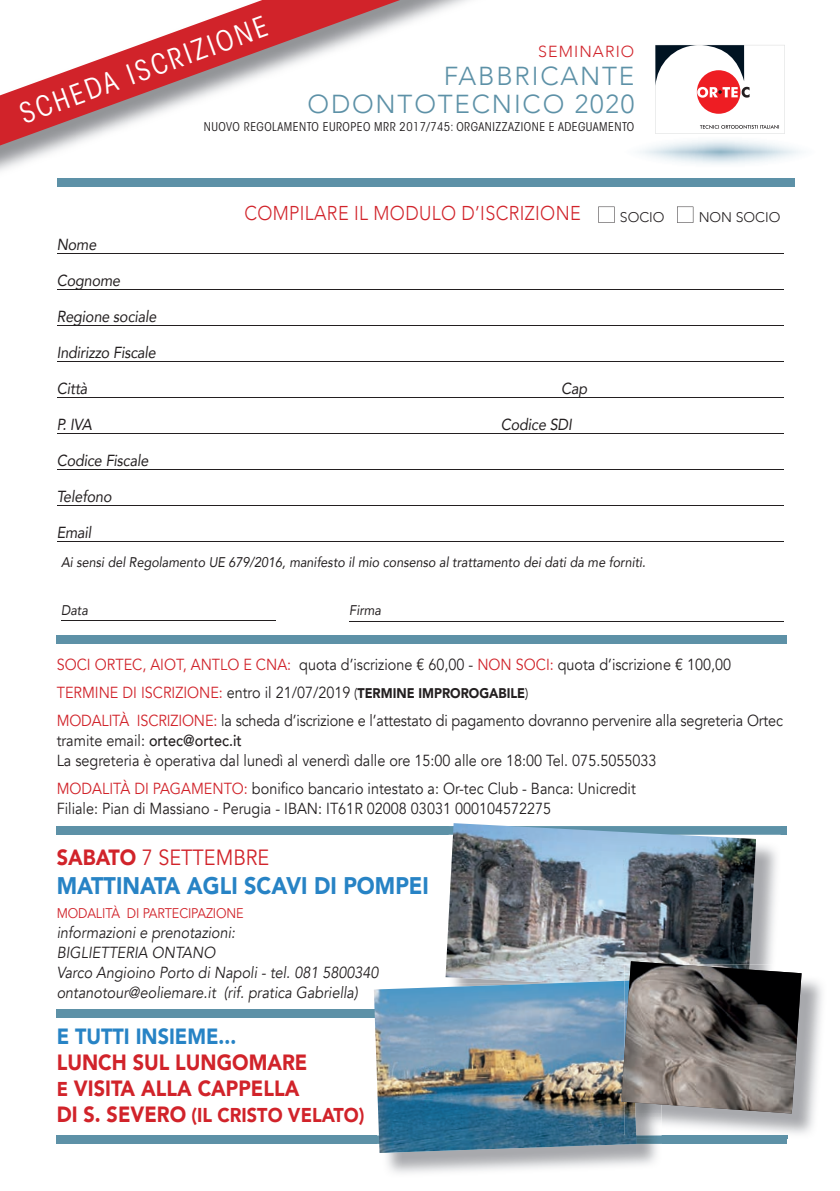
<style>
.page{position:relative;width:840px;height:1191px;background:#fff}
.page>*{position:absolute;margin:0;border:0;box-sizing:border-box;transform-origin:0 0}
.t1{font:condensed 28px "ITC Avant Garde Std";color:#fff}
.t2{font:300 26px/28.2px "Avenir";letter-spacing:.07em;color:#5d91a7;text-align:right}
.t3{font:900 24px "Avenir";color:#2783c5;scale:.9 1}
.t4{font:900 22px/26px "Avenir";color:#d1232a;scale:.9 1}
.t5{font:22px "Avenir";color:#d1232a;scale:.9 1}
.t6{font:900 22px "Avenir";color:#2783c5;scale:.9 1}
.t7{font:300 20px "Avenir";letter-spacing:.02em;color:#d1232a;scale:.9 1}
.t8{font:900 20px "Avenir";color:#d1232a;scale:.9 1}
.t9{font:16px/28px "Avenir";color:#231f20;scale:.9 1}
.t10{font:italic 16px/20px "Avenir";color:#231f20;scale:.9 1}
.t11{font:italic 16px "Avenir";letter-spacing:-.01em;color:#231f20;scale:.9 1}
.t12{font:300 16px "Avenir";letter-spacing:.07em;color:#d1232a}
.t13{font:italic 14px "Avenir";color:#231f20;scale:.9 1}
.t14{font:14px "Avenir";letter-spacing:-.01em;color:#d1232a;scale:.9 1}
.t15{font:300 14px "Avenir";color:#231f20}
.t16{font:condensed 12px "ITC Avant Garde Std";letter-spacing:.04em;color:#231f20}
.s1{color:#d1232a}
.s2{font-size:14px}
.s3{font-weight:900;font-size:14px}
.s4{font-weight:500}
.s5{font-weight:900}
.s6{font-size:20px}
.s7{font-size:22px}
</style>
<div class="page">
<img style="left:0;top:0;width:489px;height:179px">
<svg style="left:0;top:0;width:400px;height:145px"></svg>
<div style="left:57px;top:179px;width:737px;height:8px;background:#5d91a7"></div>
<svg style="left:655px;top:45px;width:129px;height:89px"></svg>
<hr style="left:57px;top:253px;width:725px;height:1px;background:#231f20">
<hr style="left:57px;top:289px;width:725px;height:1px;background:#231f20">
<hr style="left:57px;top:325px;width:725px;height:1px;background:#231f20">
<hr style="left:57px;top:361px;width:725px;height:1px;background:#231f20">
<hr style="left:57px;top:397px;width:725px;height:1px;background:#231f20">
<hr style="left:57px;top:469px;width:725px;height:1px;background:#231f20">
<hr style="left:57px;top:541px;width:725px;height:1px;background:#231f20">
<hr style="left:57px;top:433px;width:725px;height:1px;background:#231f20">
<hr style="left:57px;top:505px;width:725px;height:1px;background:#231f20">
<hr style="left:61px;top:620px;width:214px;height:1px;background:#231f20">
<hr style="left:349px;top:621px;width:433px;height:1px;background:#231f20">
<svg style="left:598px;top:207px;width:16px;height:16px"></svg>
<svg style="left:677px;top:207px;width:16px;height:16px"></svg>
<div style="left:57px;top:635px;width:729px;height:8px;background:#5d91a7"></div>
<div style="left:57px;top:826px;width:729px;height:8px;background:#5d91a7"></div>
<img style="left:755px;top:834px;width:24px;height:127px">
<img style="left:445px;top:823px;width:310px;height:157px">
<div style="left:57px;top:1009px;width:339px;height:8px;background:#5d91a7"></div>
<div style="left:57px;top:1135px;width:729px;height:8px;background:#5d91a7"></div>
<img style="left:387px;top:1143px;width:274px;height:30px">
<img style="left:636px;top:1138px;width:18px;height:5px">
<img style="left:373px;top:980px;width:263px;height:173px">
<img style="left:661px;top:973px;width:161px;height:165px">
<img style="left:636px;top:1135px;width:150px;height:3px">
<img style="left:624px;top:1113px;width:12px;height:25px">
<img style="left:620px;top:961px;width:181px;height:152px">
<h1 class="t1" style="left:15px;top:98px;width:262px;rotate:-20deg">SCHEDA ISCRIZIONE</h1>
<p class="t12" style="left:537px;top:42px;width:98px">SEMINARIO</p>
<h2 class="t2" style="left:307px;top:62px;width:328px">FABBRICANTE<br>ODONTOTECNICO 2020</h2>
<p class="t16" style="left:204px;top:120px;width:431px">NUOVO REGOLAMENTO EUROPEO MRR 2017/745: ORGANIZZAZIONE E ADEGUAMENTO</p>
<p class="t7" style="left:244px;top:201px;width:375px">COMPILARE IL MODULO D’ISCRIZIONE</p>
<p class="t15" style="left:619px;top:208px;width:46px">SOCIO</p>
<p class="t15" style="left:698px;top:208px;width:83px">NON SOCIO</p>
<p class="t11" style="left:57px;top:234px;width:45px">Nome</p>
<p class="t11" style="left:57px;top:270px;width:72px">Cognome</p>
<p class="t11" style="left:57px;top:306px;width:112px">Regione sociale</p>
<p class="t11" style="left:57px;top:342px;width:112px">Indirizzo Fiscale</p>
<p class="t11" style="left:57px;top:378px;width:36px">Città</p>
<p class="t11" style="left:561px;top:378px;width:31px">Cap</p>
<p class="t11" style="left:57px;top:414px;width:41px">P. IVA</p>
<p class="t11" style="left:500px;top:414px;width:80px">Codice SDI</p>
<p class="t11" style="left:57px;top:450px;width:103px">Codice Fiscale</p>
<p class="t11" style="left:57px;top:486px;width:62px">Telefono</p>
<p class="t11" style="left:57px;top:522px;width:40px">Email</p>
<p class="t13" style="left:61px;top:554px;width:651px">Ai sensi del Regolamento UE 679/2016, manifesto il mio consenso al trattamento dei dati da me forniti.</p>
<p class="t13" style="left:61px;top:602px;width:31px">Data</p>
<p class="t13" style="left:349px;top:602px;width:37px">Firma</p>
<p class="t9" style="left:57px;top:651px;width:808px"><span class="s1">SOCI ORTEC, AIOT, ANTLO E CNA:</span> quota d’iscrizione € 60,00 - <span class="s1">NON SOCI:</span> quota d’iscrizione € 100,00<br><span class="s1">TERMINE DI ISCRIZIONE:</span> entro il 21/07/2019 <span class="s2">(</span><span class="s3">TERMINE IMPROROGABILE</span><span class="s2">)<br></span><span class="s1">MODALITÀ ISCRIZIONE:</span> la scheda d’iscrizione e l’attestato di pagamento dovranno pervenire alla segreteria Ortec</p>
<p class="t9" style="left:57px;top:731px;width:667px;line-height:20px">tramite email: <span class="s4">ortec@ortec.it<br></span>La segreteria è operativa dal lunedì al venerdì dalle ore 15:00 alle ore 18:00 Tel. 075.5055033</p>
<p class="t9" style="left:57px;top:779px;width:644px;line-height:20px"><span class="s1">MODALITÀ DI PAGAMENTO:</span> bonifico bancario intestato a: Or-tec Club - Banca: Unicredit<br>Filiale: Pian di Massiano - Perugia - IBAN: IT61R 02008 03031 000104572275</p>
<h3 class="t5" style="left:57px;top:844px;width:237px"><span class="s5">SABATO</span> 7 SETTEMBRE</h3>
<h3 class="t3" style="left:57px;top:865px;width:415px">MATTINATA AGLI SCAVI DI POMPEI</h3>
<p class="t14" style="left:57px;top:905px;width:209px">MODALITÀ DI PARTECIPAZIONE</p>
<p class="t10" style="left:57px;top:923px;width:359px">informazioni e prenotazioni:<br>BIGLIETTERIA ONTANO<br>Varco Angioino Porto di Napoli - tel. 081 5800340 ontanotour@eoliemare.it (rif. pratica Gabriella)</p>
<h3 class="t6" style="left:57px;top:1017px;width:201px">E TUTTI INSIEME...</h3>
<h3 class="t4" style="left:57px;top:1049px;width:280px">LUNCH SUL LUNGOMARE<br><span class="s6">E</span> VISITA ALLA CAPPELLA</h3>
<p class="t8" style="left:57px;top:1098px;width:343px"><span class="s7">DI S. SEVERO</span> (IL CRISTO VELATO)</p>
</div>
